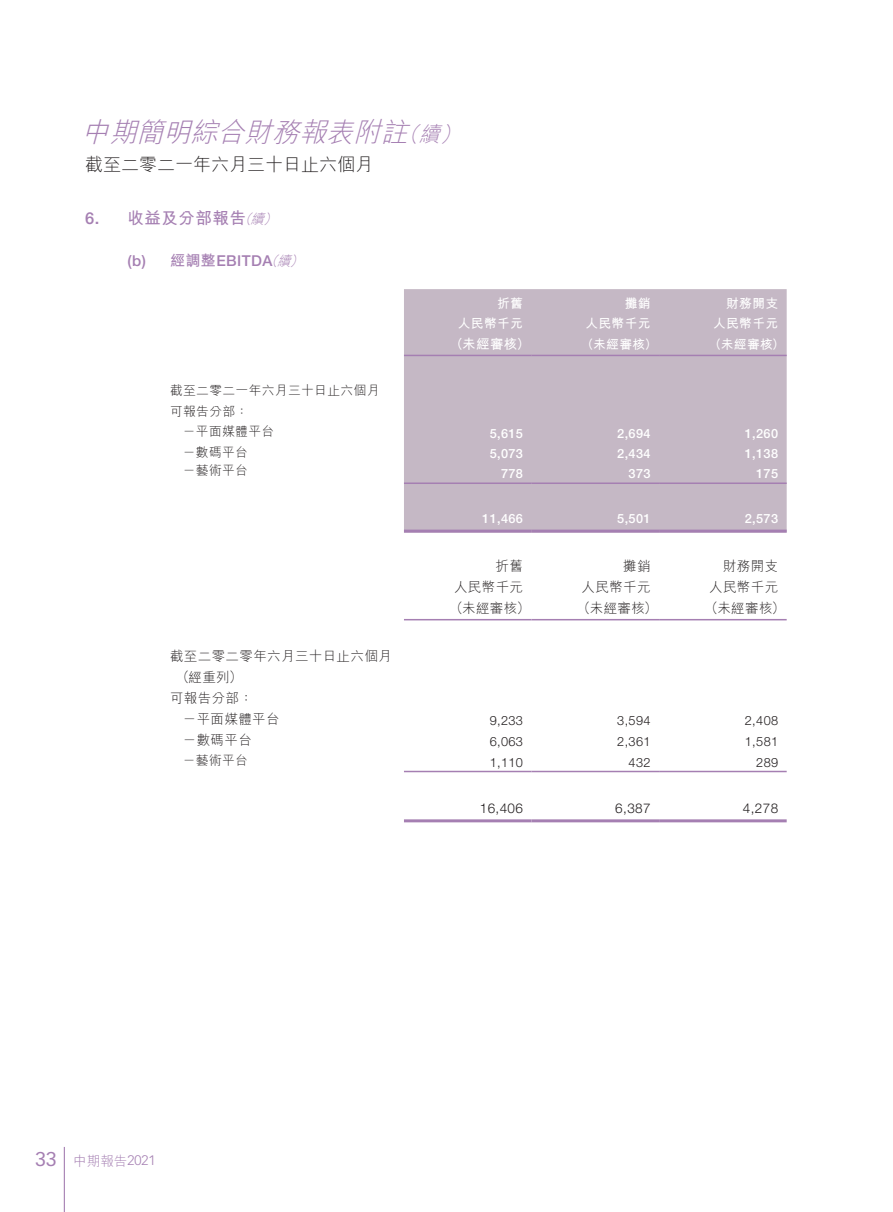
<style>
.page{position:relative;width:893px;height:1212px;background:#fff}
.page>*{position:absolute;margin:0;border:0;box-sizing:border-box;transform-origin:0 0}
.t1{font:italic 300 27px "M Hei HK";color:#a57fb2}
.t2{font:italic 300 21px "M Hei HK";color:#a57fb2}
.t3{font:19.5px "Vectora LT Std";color:#a57fb2}
.t4{font:300 18px "M Hei HK";color:#231f20}
.t5{font:700 16.5px "M Hei HK";letter-spacing:.03em;color:#a57fb2}
.t6{font:500 16.5px "Helvetica Neue LT Std";color:#a57fb2}
.t7{font:500 15px "Helvetica Neue LT Std";letter-spacing:.03em;color:#a57fb2}
.t8{font:300 13.5px "M Hei HK";letter-spacing:.03em;color:#231f20}
.t9{font:300 13.5px "Helvetica Neue LT Std";letter-spacing:.03em;color:#231f20}
.t10{font:300 13.5px "M Hei HK";color:#a57fb2}
.t11{font:italic 300 13.5px "M Hei HK";color:#a57fb2}
.t12{font:700 13.5px "M Hei HK";color:#fff}
.t13{font:500 12.75px "Helvetica Neue LT Std";letter-spacing:.03em;color:#fff}
.t14{font:300 12.75px/21px "M Hei HK";letter-spacing:.03em;color:#231f20}
.t15{font:300 12.75px "Helvetica Neue LT Std";letter-spacing:.03em;color:#231f20}
.t16{font:700 12.75px "M Hei HK";letter-spacing:.03em;color:#fff}
.s1{font-family:"M Hei HK";font-weight:700}
.s2{font-family:"Vectora LT Std"}
</style>
<div class="page">
<hr style="left:64px;top:1147px;width:1px;height:65px;background:#a57fb2">
<div style="left:404px;top:289px;width:383px;height:241px;background:#c5b8c5"></div>
<hr style="left:404px;top:355px;width:127px;height:1px;background:#a57fb2">
<hr style="left:531px;top:355px;width:128px;height:1px;background:#a57fb2">
<hr style="left:659px;top:355px;width:128px;height:1px;background:#a57fb2">
<hr style="left:404px;top:482px;width:127px;height:2px;background:#a57fb2">
<hr style="left:531px;top:482px;width:128px;height:2px;background:#a57fb2">
<hr style="left:659px;top:482px;width:128px;height:2px;background:#a57fb2">
<hr style="left:404px;top:530px;width:127px;height:3px;background:#a57fb2">
<hr style="left:531px;top:530px;width:128px;height:3px;background:#a57fb2">
<hr style="left:659px;top:530px;width:128px;height:3px;background:#a57fb2">
<hr style="left:404px;top:619px;width:127px;height:1px;background:#a57fb2">
<hr style="left:531px;top:619px;width:128px;height:1px;background:#a57fb2">
<hr style="left:659px;top:619px;width:128px;height:1px;background:#a57fb2">
<hr style="left:404px;top:771px;width:127px;height:1px;background:#a57fb2">
<hr style="left:531px;top:771px;width:128px;height:1px;background:#a57fb2">
<hr style="left:659px;top:771px;width:128px;height:1px;background:#a57fb2">
<hr style="left:404px;top:819px;width:127px;height:3px;background:#a57fb2">
<hr style="left:531px;top:819px;width:128px;height:3px;background:#a57fb2">
<hr style="left:659px;top:819px;width:128px;height:3px;background:#a57fb2">
<h1 class="t1" style="left:82px;top:118px;width:334px">中期簡明綜合財務報表附註</h1>
<h2 class="t2" style="left:419px;top:124px;width:28px">續</h2>
<h2 class="t2" style="left:398px;top:124px;width:28px">（</h2>
<h2 class="t2" style="left:440px;top:124px;width:28px">(</h2>
<h3 class="t4" style="left:85px;top:155px;width:289px">截至二零二一年六月三十日止六個月</h3>
<p class="t6" style="left:85px;top:209px;width:16px">6.</p>
<p class="t5" style="left:128px;top:206px;width:120px">收益及分部報告</p>
<p class="t11" style="left:251px;top:213px;width:19px">續</p>
<p class="t11" style="left:238px;top:213px;width:19px">（</p>
<p class="t11" style="left:263px;top:213px;width:19px">(</p>
<p class="t7" style="left:128px;top:252px;width:20px">b( )</p>
<p class="t7" style="left:170px;top:252px;width:104px"><span class="s1">經調整</span>EBITDA</p>
<p class="t11" style="left:277px;top:255px;width:19px">續</p>
<p class="t11" style="left:265px;top:255px;width:19px">（</p>
<p class="t11" style="left:290px;top:255px;width:19px">(</p>
<p class="t14" style="left:170px;top:380px;width:211px">截至二零二一年六月三十日止六個月可報告分部：</p>
<p class="t14" style="left:183px;top:421px;width:93px">－平面媒體平台</p>
<p class="t14" style="left:183px;top:441px;width:67px">－數碼平台</p>
<p class="t14" style="left:183px;top:459px;width:67px">－藝術平台</p>
<p class="t8" style="left:170px;top:649px;width:223px">截至二零二零年六月三十日止六個月</p>
<p class="t8" style="left:176px;top:670px;width:68px">（經重列(</p>
<p class="t8" style="left:170px;top:691px;width:84px">可報告分部：</p>
<p class="t8" style="left:183px;top:712px;width:98px">－平面媒體平台</p>
<p class="t8" style="left:183px;top:733px;width:71px">－數碼平台</p>
<p class="t14" style="left:183px;top:750px;width:67px">－藝術平台</p>
<p class="t16" style="left:497px;top:294px;width:27px">折舊</p>
<p class="t16" style="left:458px;top:314px;width:67px">人民幣千元</p>
<p class="t12" style="left:450px;top:334px;width:82px">（未經審核）</p>
<p class="t13" style="left:490px;top:426px;width:35px">5,615</p>
<p class="t13" style="left:490px;top:446px;width:35px">5,073</p>
<p class="t13" style="left:501px;top:466px;width:23px">778</p>
<p class="t13" style="left:482px;top:511px;width:42px">11,466</p>
<p class="t8" style="left:496px;top:559px;width:29px">折舊</p>
<p class="t8" style="left:454px;top:580px;width:71px">人民幣千元</p>
<p class="t8" style="left:450px;top:601px;width:82px">（未經審核）</p>
<p class="t15" style="left:490px;top:713px;width:35px">9,233</p>
<p class="t15" style="left:490px;top:734px;width:35px">6,063</p>
<p class="t15" style="left:490px;top:754px;width:35px">1,110</p>
<p class="t9" style="left:480px;top:799px;width:45px">16,406</p>
<p class="t16" style="left:625px;top:294px;width:27px">攤銷</p>
<p class="t16" style="left:726px;top:294px;width:54px">財務開支</p>
<p class="t16" style="left:585px;top:314px;width:67px">人民幣千元</p>
<p class="t16" style="left:713px;top:314px;width:67px">人民幣千元</p>
<p class="t16" style="left:581px;top:335px;width:77px">（未經審核）</p>
<p class="t16" style="left:709px;top:335px;width:77px">（未經審核(</p>
<p class="t13" style="left:617px;top:426px;width:35px">2,694</p>
<p class="t13" style="left:745px;top:426px;width:35px">1,260</p>
<p class="t13" style="left:617px;top:446px;width:35px">2,434</p>
<p class="t13" style="left:745px;top:446px;width:35px">1,138</p>
<p class="t13" style="left:629px;top:466px;width:23px">373</p>
<p class="t13" style="left:756px;top:466px;width:23px">175</p>
<p class="t13" style="left:617px;top:511px;width:35px">5,501</p>
<p class="t13" style="left:745px;top:511px;width:35px">2,573</p>
<p class="t8" style="left:623px;top:559px;width:29px">攤銷</p>
<p class="t8" style="left:723px;top:559px;width:57px">財務開支</p>
<p class="t8" style="left:582px;top:580px;width:71px">人民幣千元</p>
<p class="t8" style="left:709px;top:580px;width:71px">人民幣千元</p>
<p class="t8" style="left:577px;top:601px;width:82px">（未經審核）</p>
<p class="t8" style="left:705px;top:601px;width:82px">（未經審核(</p>
<p class="t15" style="left:617px;top:713px;width:35px">3,594</p>
<p class="t15" style="left:745px;top:713px;width:35px">2,408</p>
<p class="t15" style="left:617px;top:734px;width:35px">2,361</p>
<p class="t15" style="left:745px;top:734px;width:35px">1,581</p>
<p class="t15" style="left:629px;top:754px;width:23px">432</p>
<p class="t15" style="left:756px;top:754px;width:23px">289</p>
<p class="t9" style="left:615px;top:799px;width:37px">6,387</p>
<p class="t9" style="left:743px;top:799px;width:37px">4,278</p>
<h3 class="t3" style="left:35px;top:1148px;width:23px">33</h3>
<p class="t10" style="left:73px;top:1154px;width:84px">中期報告<span class="s2">2021</span></p>
</div>
